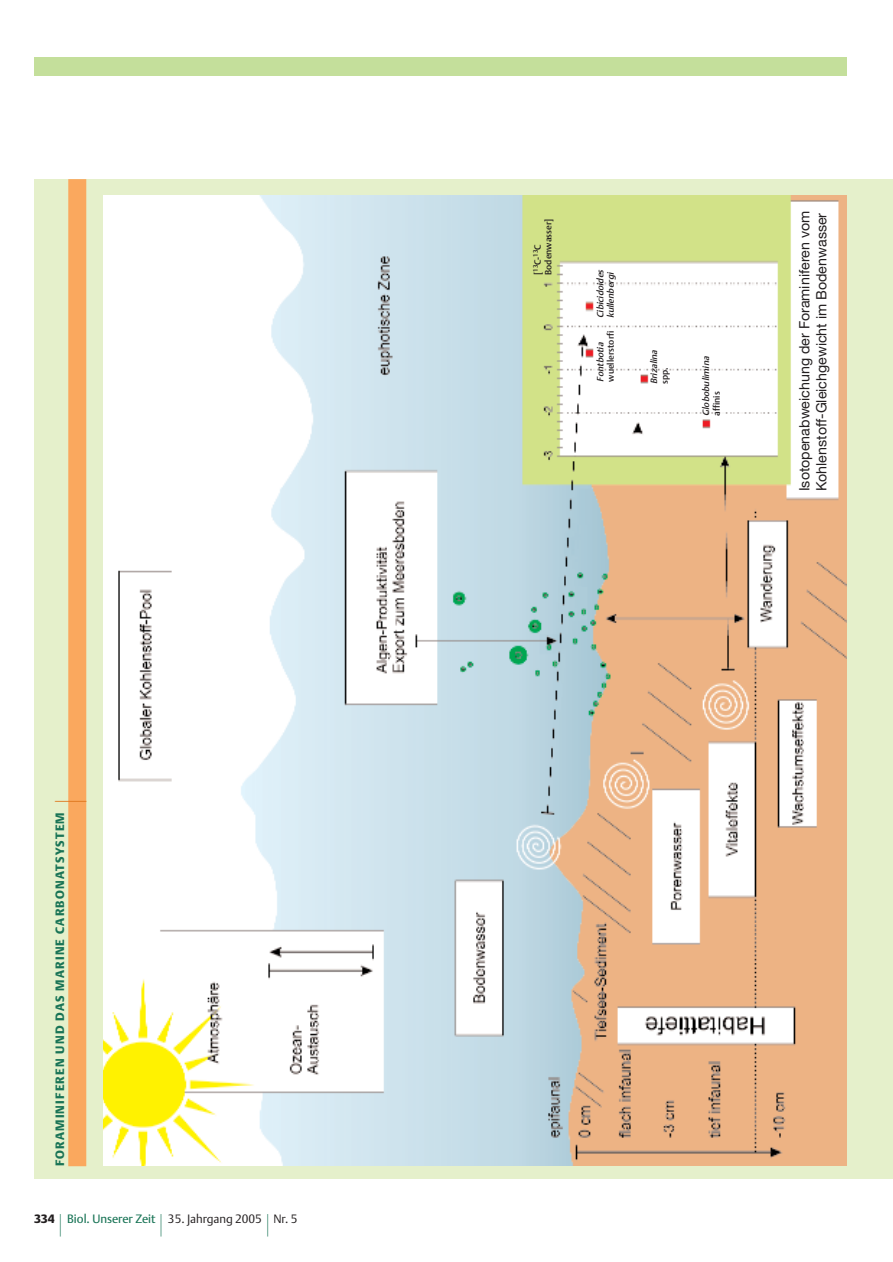
<style>
.page{position:relative;width:893px;height:1262px;background:#fff}
.page>*{position:absolute;margin:0;border:0;box-sizing:border-box;transform-origin:0 0}
.t1{font:200 42px "Helvetica Neue";color:#de761c}
.t2{font:200 30px "Helvetica Neue";color:#197456}
.t3{font:14.25px/17.1px "Helvetica Neue";color:#231f20}
.t4{font:12px "DTL Argo T Black";letter-spacing:.105em;color:#197456}
.t5{font:12px "DTL Argo T Light";color:#231f20}
.t6{font:12px "DTL Argo T";color:#197456}
.t7{font:12px "DTL Argo T Black";color:#231f20}
.t8{font:italic 9px/10.5px "DTL Argo T Medium";color:#231f20}
.t9{font:9px/10.5px "DTL Argo T Medium";color:#231f20}
</style>
<div class="page">
<div style="left:34px;top:58px;width:812px;height:18px;background:#c4df9b"></div>
<div style="left:34px;top:179px;width:858px;height:1000px;background:#e5f0cb"></div>
<div style="left:68px;top:179px;width:18px;height:987px;background:#faa85e"></div>
<img style="left:104px;top:196px;width:742px;height:969px">
<h1 class="t1" style="left:56px;top:806px;width:11px;rotate:-90deg">|</h1>
<p class="t4" style="left:55px;top:1166px;width:355px;rotate:-90deg">FORAMINIFEREN UND DAS MARINE CARBONATSYSTEM</p>
<p class="t7" style="left:34px;top:1214px;width:22px">334</p>
<h2 class="t2" style="left:57px;top:1215px;width:8px">|</h2>
<p class="t6" style="left:67px;top:1214px;width:90px">Biol. Unserer Zeit</p>
<h2 class="t2" style="left:158px;top:1215px;width:8px">|</h2>
<p class="t5" style="left:168px;top:1214px;width:95px">35. Jahrgang 2005</p>
<h2 class="t2" style="left:264px;top:1215px;width:8px">|</h2>
<p class="t5" style="left:273px;top:1214px;width:26px">Nr. 5</p>
<p class="t9" style="left:533px;top:275px;width:58px;rotate:-90deg">[<sup>13</sup>C-<sup>13</sup>C<br>Bodenwasser]</p>
<p class="t8" style="left:596px;top:318px;width:52px;rotate:-90deg">Cibicidoides kullenbergi</p>
<p class="t8" style="left:596px;top:381px;width:42px;rotate:-90deg">Fontbotia</p>
<p class="t9" style="left:606px;top:381px;width:53px;rotate:-90deg">wuellerstorfi</p>
<p class="t8" style="left:650px;top:384px;width:37px;rotate:-90deg">Brizalina</p>
<p class="t9" style="left:660px;top:384px;width:18px;rotate:-90deg">spp.</p>
<p class="t8" style="left:701px;top:416px;width:62px;rotate:-90deg">Globobulimina</p>
<p class="t9" style="left:712px;top:416px;width:26px;rotate:-90deg">affinis</p>
<p class="t3" style="left:797px;top:491px;width:282px;rotate:-90deg">Isotopenabweichung der Foraminiferen vom<br>Kohlenstoff-Gleichgewicht im Bodenwasser</p>
</div>
